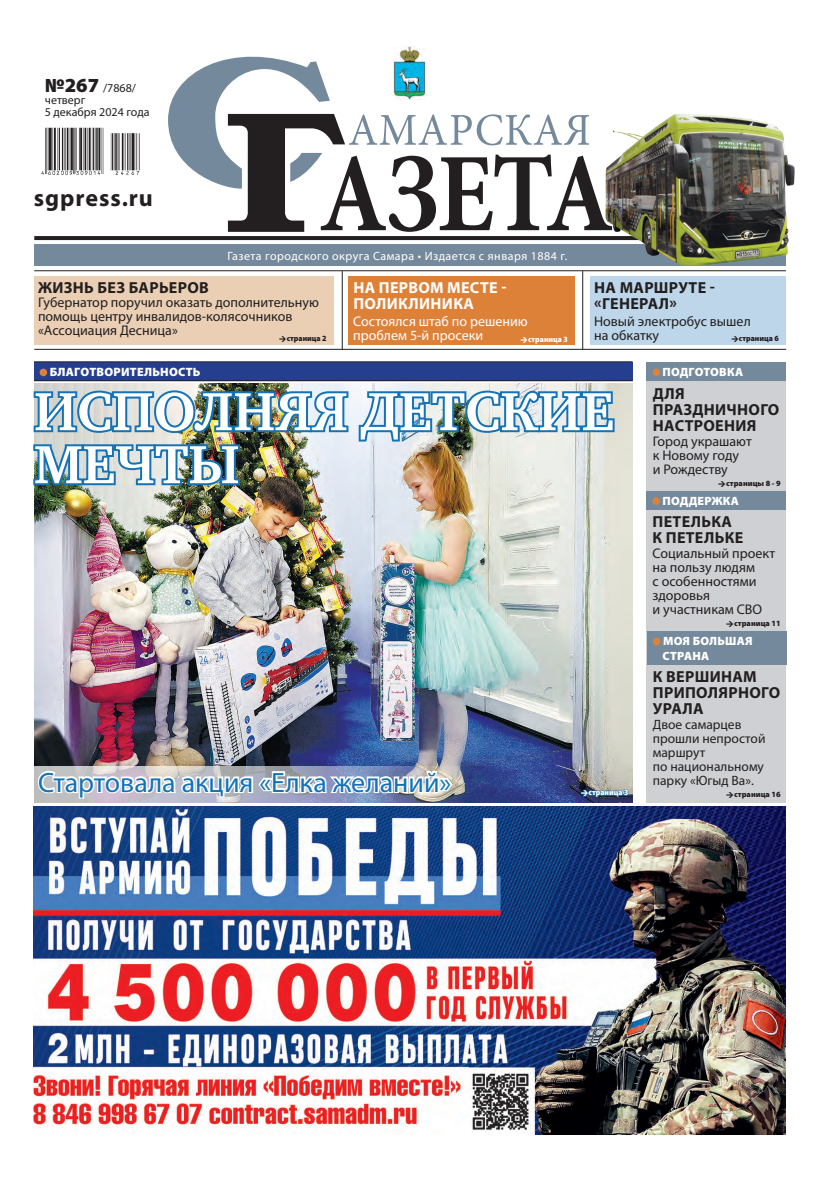
<style>
.page{position:relative;width:820px;height:1191px;background:#fff}
.page>*{position:absolute;margin:0;border:0;box-sizing:border-box;transform-origin:0 0}
.заголовок{font:700 55px/53px "Charter C";color:#fff}
.подзаголовок{font:28px "Myriad Pro";color:#1373b6}
.t1{font:700 24px "Myriad Pro";letter-spacing:.04em;color:#231f20}
.анонс_2_заголовок{font:700 16px/16px "Myriad Pro";letter-spacing:.02em;color:#231f20}
.анонс_2_заголовок-2{font:700 16px/16px "Myriad Pro";letter-spacing:.02em;color:#fff}
.анонс_2_заголовок-3{font:14px/14px "Myriad Pro";color:#231f20}
.анонс_1_подзаголовок{font:14px/14px "Myriad Pro";color:#231f20}
.анонс_2_заголовок-4{font:14px/14px "Myriad Pro";color:#fff}
.анонс_1_подзаголовок-2{font:13.5px/14px "Myriad Pro";color:#231f20}
.надзаголовок{font:900 12.1px "Myriad Pro";letter-spacing:.02em;color:#fff}
.t2{font:12px "Myriad Pro";letter-spacing:.04em;color:#fff}
.рубрика_на_плашке{font:900 12px "Myriad Pro";letter-spacing:.02em;color:#fff}
.t3{font:12px/12px "Myriad Pro";color:#231f20}
.анонс_1_подзаголовок-3{font:900 8px "Myriad Pro";color:#231f20}
.анонс_1_подзаголовок-4{font:900 8px "Myriad Pro";color:#231f20;scale:.95 1}
.анонс_2_заголовок-5{font:900 8px "Myriad Pro";color:#fff;scale:.95 1}
.анонс_1_подзаголовок-5{font:900 8px "Myriad Pro";color:#fff;scale:.95 1}
.s1{font-weight:900;font-size:20px}
</style>
<div class="page">
<img style="left:34px;top:383px;width:598px;height:419px">
<hr style="left:34px;top:349px;width:751px;height:1px;background:#231f20">
<div style="left:34px;top:277px;width:300px;height:68px;background:#eacfb5"></div>
<div style="left:34px;top:244px;width:751px;height:21px;background:#75899d"></div>
<svg style="left:34px;top:236px;width:571px;height:4px;fill:#231f20"></svg>
<hr style="left:341px;top:271px;width:1px;height:78px;background:#231f20">
<hr style="left:582px;top:271px;width:1px;height:78px;background:#231f20">
<img style="left:41px;top:128px;width:99px;height:47px">
<div style="left:646px;top:363px;width:139px;height:439px;background:#ced0d3"></div>
<div style="left:349px;top:277px;width:225px;height:68px;background:#de8138"></div>
<div style="left:34px;top:362px;width:598px;height:19px;background:#253f8e"></div>
<hr style="left:34px;top:361px;width:598px;height:1px;background:#231f20">
<hr style="left:34px;top:380px;width:598px;height:1px;background:#231f20">
<div style="left:40px;top:369px;width:7px;height:7px;background:#de8138;border-radius:50%"></div>
<img style="left:33px;top:388px;width:317px;height:47px">
<svg style="left:356px;top:388px;width:260px;height:55px"></svg>
<img style="left:33px;top:442px;width:209px;height:45px">
<div style="left:646px;top:362px;width:139px;height:19px;background:#75899d"></div>
<div style="left:652px;top:368px;width:7px;height:8px;background:#de8138;border-radius:50%"></div>
<svg style="left:168px;top:46px;width:437px;height:186px"></svg>
<div style="left:589px;top:277px;width:196px;height:68px;background:#bdd6ea"></div>
<div style="left:647px;top:631px;width:139px;height:33px;background:#75899d"></div>
<div style="left:652px;top:638px;width:8px;height:7px;background:#de8138;border-radius:50%"></div>
<hr style="left:34px;top:270px;width:751px;height:1px;background:#231f20">
<div style="left:646px;top:491px;width:139px;height:19px;background:#75899d"></div>
<div style="left:652px;top:497px;width:7px;height:8px;background:#de8138;border-radius:50%"></div>
<img style="left:605px;top:113px;width:188px;height:152px">
<img style="left:34px;top:806px;width:751px;height:328px">
<img style="left:34px;top:765px;width:434px;height:37px">
<svg style="left:36px;top:769px;width:418px;height:31px"></svg>
<svg style="left:580px;top:784px;width:48px;height:24px"></svg>
<p class="t3" style="left:45px;top:82px;width:106px"><span class="s1">№267</span> /7868/ четверг<br>5 декабря 2024 года</p>
<p class="t1" style="left:34px;top:182px;width:120px">sgpress.ru</p>
<p class="t2" style="left:227px;top:248px;width:341px">Газета городского округа Самара • Издается с января 1884 г.</p>
<p class="анонс_2_заголовок" style="left:38px;top:279px;width:172px">ЖИЗНЬ БЕЗ БАРЬЕРОВ</p>
<p class="анонс_2_заголовок-3" style="left:38px;top:295px;width:282px">Губернатор поручил оказать дополнительную помощь центру инвалидов-колясочников «Ассоциация Десница»</p>
<p class="анонс_1_подзаголовок-4" style="left:286px;top:334px;width:43px">страница 2</p>
<p class="анонс_2_заголовок-2" style="left:353px;top:279px;width:154px">НА ПЕРВОМ МЕСТЕ -<br>ПОЛИКЛИНИКА</p>
<p class="анонс_2_заголовок-4" style="left:353px;top:314px;width:176px">Состоялся штаб по решению проблем 5-й просеки</p>
<p class="анонс_2_заголовок-5" style="left:528px;top:335px;width:43px">страница 3</p>
<p class="анонс_2_заголовок" style="left:594px;top:279px;width:122px">НА МАРШРУТЕ - «ГЕНЕРАЛ»</p>
<p class="анонс_2_заголовок-3" style="left:594px;top:314px;width:158px">Новый электробус вышел на обкатку</p>
<p class="анонс_1_подзаголовок-4" style="left:738px;top:334px;width:43px">страница 6</p>
<p class="надзаголовок" style="left:50px;top:365px;width:152px">БЛАГОТВОРИТЕЛЬНОСТЬ</p>
<p class="заголовок" style="left:34px;top:386px;width:581px">ИСПОЛНЯЯ ДЕТСКИЕ<br>МЕЧТЫ</p>
<p class="подзаголовок" style="left:38px;top:765px;width:414px">Стартовала акция «Елка желаний»</p>
<p class="анонс_1_подзаголовок-5" style="left:588px;top:788px;width:43px">страница 3</p>
<p class="рубрика_на_плашке" style="left:662px;top:365px;width:82px">ПОДГОТОВКА</p>
<p class="анонс_2_заголовок" style="left:652px;top:385px;width:128px">ДЛЯ<br>ПРАЗДНИЧНОГО<br>НАСТРОЕНИЯ</p>
<p class="анонс_1_подзаголовок" style="left:652px;top:434px;width:101px">Город украшают к Новому году<br>и Рождеству</p>
<p class="анонс_1_подзаголовок-3" style="left:725px;top:479px;width:56px">страницы 8 - 9</p>
<p class="рубрика_на_плашке" style="left:662px;top:494px;width:78px">ПОДДЕРЖКА</p>
<p class="анонс_2_заголовок" style="left:652px;top:512px;width:92px">ПЕТЕЛЬКА<br>К ПЕТЕЛЬКЕ</p>
<p class="анонс_1_подзаголовок" style="left:652px;top:546px;width:124px">Социальный проект на пользу людям<br>с особенностями здоровья<br>и участникам СВО</p>
<p class="анонс_1_подзаголовок-3" style="left:733px;top:619px;width:48px">страница 11</p>
<p class="рубрика_на_плашке" style="left:663px;top:634px;width:91px">МОЯ БОЛЬШАЯ</p>
<p class="рубрика_на_плашке" style="left:662px;top:649px;width:48px">СТРАНА</p>
<p class="анонс_2_заголовок" style="left:652px;top:668px;width:129px">К ВЕРШИНАМ<br>ПРИПОЛЯРНОГО<br>УРАЛА</p>
<p class="анонс_1_подзаголовок-2" style="left:652px;top:717px;width:114px">Двое самарцев прошли непростой маршрут<br>по национальному парку «Югыд Ва».</p>
<p class="анонс_1_подзаголовок-3" style="left:733px;top:790px;width:48px">страница 16</p>
</div>
